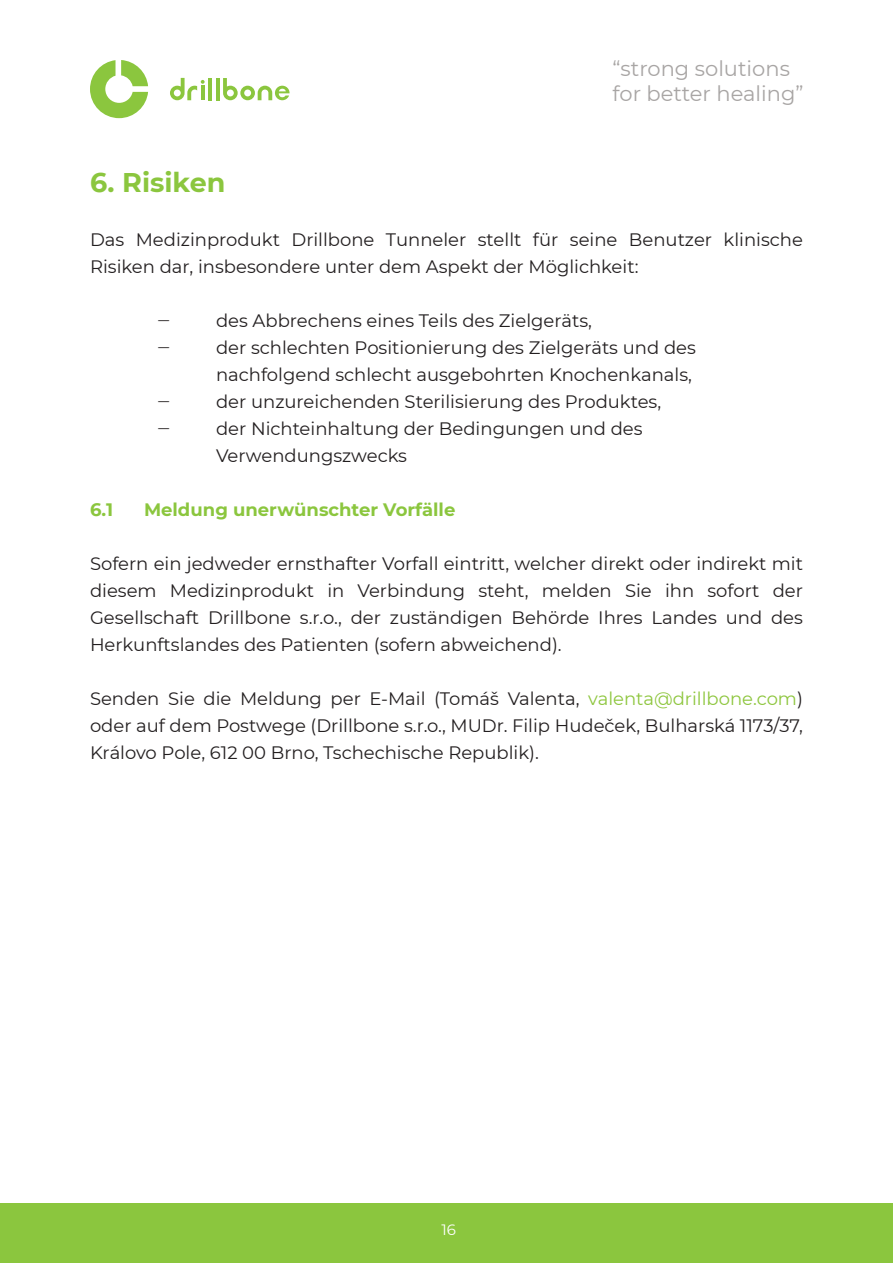
<style>
.page{position:relative;width:893px;height:1263px;background:#fff}
.page>*{position:absolute;margin:0;border:0;box-sizing:border-box;transform-origin:0 0}
.t1{font:700 27px "Montserrat";color:#8bc63e}
.t2{font:21px/25.5px "Montserrat";color:#a8a5a4}
.t3{font:18px/27px "Montserrat";color:#231f20}
.t4{font:700 18px "Montserrat";color:#8bc63e}
.t5{font:15px "Montserrat";color:#fff}
.s1{color:#8ec63e}
</style>
<div class="page">
<div style="left:0;top:1203px;width:893px;height:60px;background:#8bc63e"></div>
<svg style="left:90px;top:60px;width:58px;height:58px"></svg>
<hr style="left:208px;top:78px;width:4px;height:22px;background:#8bc63e">
<hr style="left:216px;top:78px;width:3px;height:22px;background:#8bc63e">
<svg style="left:170px;top:78px;width:35px;height:22px"></svg>
<svg style="left:223px;top:78px;width:67px;height:22px"></svg>
<h1 class="t1" style="left:90px;top:166px;width:137px">6. Risiken</h1>
<p class="t2" style="left:613px;top:55px;width:192px">“strong solutions for better healing”</p>
<p class="t3" style="left:90px;top:226px;width:714px">Das Medizinprodukt Drillbone Tunneler stellt für seine Benutzer klinische<br>Risiken dar, insbesondere unter dem Aspekt der Möglichkeit:</p>
<p class="t3" style="left:158px;top:307px;width:14px">‒</p>
<p class="t3" style="left:216px;top:307px;width:377px">des Abbrechens eines Teils des Zielgeräts,</p>
<p class="t3" style="left:158px;top:334px;width:14px">‒</p>
<p class="t3" style="left:216px;top:334px;width:481px">der schlechten Positionierung des Zielgeräts und des nachfolgend schlecht ausgebohrten Knochenkanals,</p>
<p class="t3" style="left:158px;top:388px;width:14px">‒</p>
<p class="t3" style="left:216px;top:388px;width:447px">der unzureichenden Sterilisierung des Produktes,</p>
<p class="t3" style="left:158px;top:415px;width:14px">‒</p>
<p class="t3" style="left:216px;top:415px;width:428px">der Nichteinhaltung der Bedingungen und des<br>Verwendungszwecks</p>
<p class="t4" style="left:90px;top:499px;width:25px">6.1</p>
<p class="t4" style="left:144px;top:499px;width:313px">Meldung unerwünschter Vorfälle</p>
<p class="t3" style="left:90px;top:550px;width:714px;text-align:justify">Sofern ein jedweder ernsthafter Vorfall eintritt, welcher direkt oder indirekt mit diesem Medizinprodukt in Verbindung steht, melden Sie ihn sofort der Gesellschaft Drillbone s.r.o., der zuständigen Behörde Ihres Landes und des Herkunftslandes des Patienten (sofern abweichend).</p>
<p class="t3" style="left:90px;top:685px;width:714px;text-align:justify">Senden Sie die Meldung per E-Mail (Tomáš Valenta, <span class="s1">valenta@drillbone.com</span>) oder auf dem Postwege (Drillbone s.r.o., MUDr. Filip Hudeček, Bulharská 1173/37, Královo Pole, 612 00 Brno, Tschechische Republik).</p>
<p class="t5" style="left:441px;top:1220px;width:16px">16</p>
</div>
